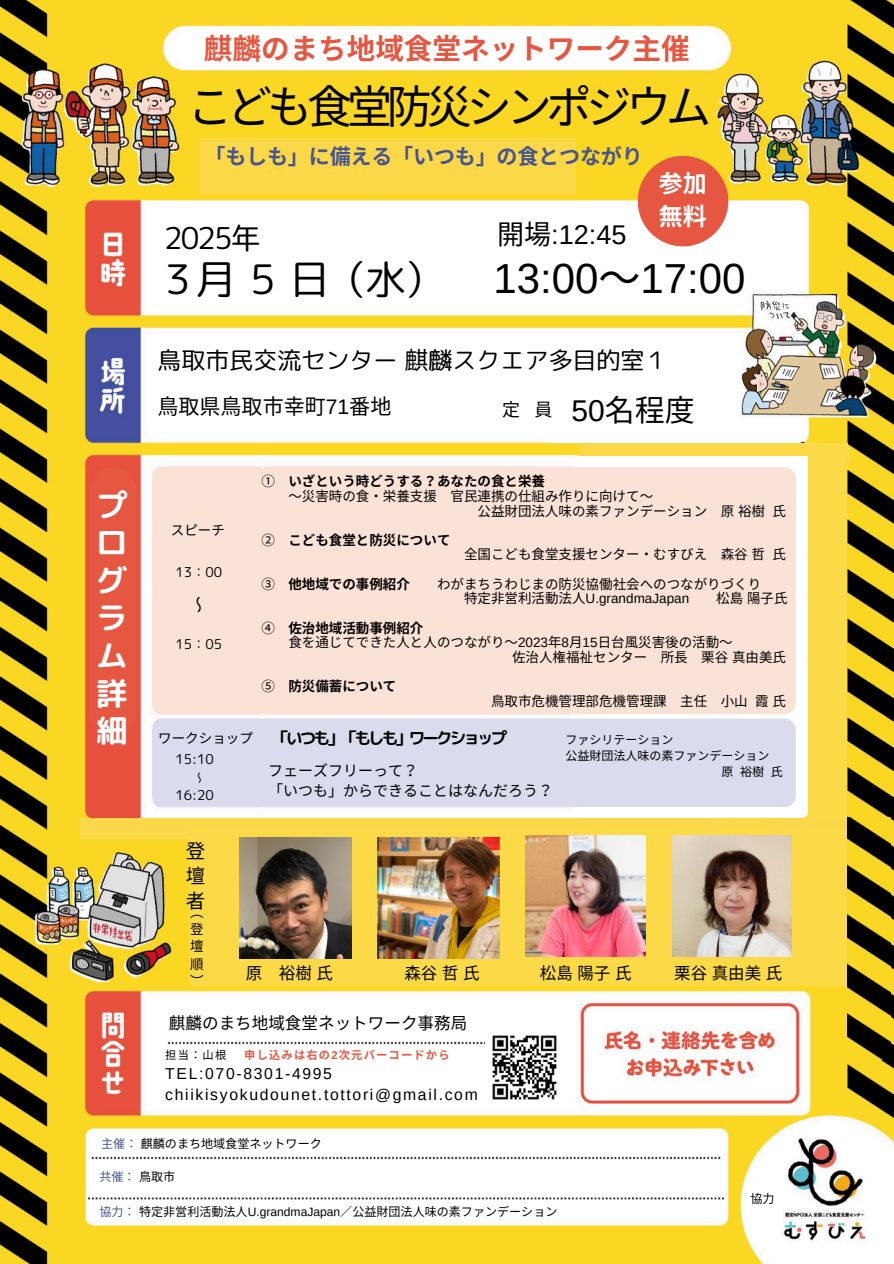
<style>
.page{position:relative;width:894px;height:1264px;background:#fff}
.page>*{position:absolute;margin:0;border:0;box-sizing:border-box;transform-origin:0 0}
.t1{font:45px "Noto Sans CJ Ksc";letter-spacing:-.115em;color:#000}
.t2{font:42px "Arimo";color:#000}
.t3{font:40.5px "rounded mplus 1 p regular";color:#000}
.t4{font:31.5px/37.5px "rounded mplus 1 p bold";color:#fff;text-align:justify}
.t5{font:30px "rounded mplus 1 p regular";letter-spacing:-.065em;color:#000}
.t6{font:30px "Noto Sans CJ Ksc";color:#000}
.t7{font:700 28.5px "Noto Sans CJ Ksc";color:#e55741}
.t8{font:27px "Arimo";color:#000}
.t9{font:24px "rounded mplus 1 p regular";color:#000}
.t10{font:700 24px/32.7px "Noto Sans CJ Ksc";color:#fff}
.t11{font:700 21px "Noto Sans CJ Ksc";letter-spacing:-.01em;color:#465493}
.t12{font:21px "Noto Sans CJ Ksc";color:#000}
.t13{font:19.5px "Noto Sans CJ Ksc";color:#000}
.t14{font:18px "Noto Sans CJ Ksc";color:#000}
.t15{font:18px "rounded mplus 1 p regular";color:#000}
.t16{font:16.5px "Noto Sans CJ Ksc";color:#000}
.t17{font:16.5px "rounded mplus 1 p bold";letter-spacing:-.175em;color:#000}
.t18{font:15.75px "Arimo";letter-spacing:.105em;color:#000}
.t19{font:15px "Noto Sans CJ Ksc";color:#000}
.t20{font:13.5px "Noto Sans CJ Ksc";color:#000}
.t21{font:700 13.5px "Noto Sans CJ Ksc";color:#000}
.t22{font:13.5px "Arimo";color:#000}
.t23{font:13.5px "rounded mplus 1 p regular";color:#000}
.t24{font:12px "Noto Sans CJ Ksc";color:#000}
.t25{font:12px "Noto Sans CJ Ksc";color:#465493}
.t26{font:12px "rounded mplus 1 p regular";color:#000}
.t27{font:700 11.25px "Noto Sans CJ Ksc";letter-spacing:.105em;color:#e55741}
.t28{font:11.25px "Noto Sans CJ Ksc";color:#000}
.s1{font-family:"Noto Sans CJ Ksc"}
.s2{font-family:"Arimo"}
.s3{font-weight:400}
.s4{color:#465493}
.s5{color:#000}
</style>
<div class="page">
<img style="left:0;top:0;width:893px;height:1263px">
<img style="left:158px;top:1034px;width:411px;height:17px">
<img style="left:81px;top:1149px;width:650px;height:57px">
<div style="left:540px;top:417px;width:268px;height:26px;background:#fff;border-radius:11px"></div>
<div style="left:442px;top:394px;width:268px;height:26px;background:#fff;border-radius:11px"></div>
<div style="left:571px;top:455px;width:237px;height:362px;background:#fff;border-radius:11px"></div>
<div style="left:527px;top:467px;width:268px;height:59px;background:#fae2d7;border-radius:11px"></div>
<div style="left:152px;top:469px;width:643px;height:245px;background:#fae2d7;border-radius:11px"></div>
<div style="left:152px;top:718px;width:643px;height:89px;background:#dadbec;border-radius:11px"></div>
<div style="left:579px;top:443px;width:268px;height:12px;background:#fbd846"></div>
<div style="left:808px;top:443px;width:39px;height:392px;background:#fcd946"></div>
<div style="left:81px;top:818px;width:766px;height:20px;background:#fbd84a"></div>
<div style="left:189px;top:828px;width:657px;height:157px;background:#fcd946"></div>
<div style="left:138px;top:1161px;width:268px;height:30px;background:#fff"></div>
<img style="left:847px;top:818px;width:42px;height:241px">
<div style="left:89px;top:467px;width:47px;height:268px;background:#e55741"></div>
<img style="left:378px;top:837px;width:121px;height:121px">
<img style="left:240px;top:837px;width:111px;height:121px">
<img style="left:526px;top:835px;width:119px;height:121px">
<img style="left:672px;top:835px;width:119px;height:121px">
<div style="left:637px;top:156px;width:91px;height:90px;background:#e55741;border-radius:50%"></div>
<img style="left:485px;top:1028px;width:78px;height:78px">
<div style="left:199px;top:138px;width:376px;height:55px;background:#fbd847"></div>
<h3 class="t7" style="left:204px;top:26px;width:485px">麒麟のまち地域食堂ネットワーク主催</h3>
<h3 class="t1" style="left:187px;top:71px;width:525px">こども食堂防災シンポジウム</h3>
<p class="t11" style="left:204px;top:140px;width:440px">「もしも」に備える「いつも」の食とつながり</p>
<h4 class="t5" style="left:164px;top:216px;width:98px">2025年</h4>
<h4 class="t3" style="left:157px;top:250px;width:288px">３月５日（水）</h4>
<h1 class="t8" style="left:497px;top:220px;width:131px"><span class="s1">開場</span>:12:45</h1>
<h5 class="t10" style="left:658px;top:166px;width:49px">参加無料</h5>
<h3 class="t2" style="left:493px;top:255px;width:253px">13:00<span class="s1">～</span>17:00</h3>
<p class="t9" style="left:157px;top:343px;width:512px">鳥取市民交流センター<span class="s1">麒</span>麟スクエア多目的室１</p>
<p class="t4" style="left:96px;top:486px;width:33px">プログラム詳細</p>
<p class="t12" style="left:157px;top:389px;width:235px">鳥取県鳥取市幸町<span class="s2">71</span>番地</p>
<h2 class="t14" style="left:502px;top:395px;width:52px">定 員</h2>
<p class="t6" style="left:571px;top:386px;width:123px"><span class="s2">50</span>名程度</p>
<p class="t20" style="left:171px;top:519px;width:56px">スピーチ</p>
<p class="t23" style="left:175px;top:563px;width:48px">13：00</p>
<p class="t15" style="left:190px;top:591px;width:6px">～</p>
<p class="t23" style="left:175px;top:635px;width:48px">15：05</p>
<p class="t20" style="left:158px;top:727px;width:96px">ワークショップ</p>
<p class="t23" style="left:175px;top:749px;width:40px">15:10</p>
<p class="t23" style="left:175px;top:785px;width:40px">16:20</p>
<p class="t26" style="left:193px;top:769px;width:4px">～</p>
<p class="t21" style="left:261px;top:470px;width:284px"><span class="s3">①</span> いざという時どうする？あなたの食と栄養</p>
<p class="t20" style="left:288px;top:485px;width:365px">～災害時の食・栄養支援 官民連携の仕組み作りに向けて～</p>
<p class="t20" style="left:477px;top:500px;width:308px">公益財団法人味の素ファンデーション 原裕樹 氏</p>
<p class="t21" style="left:261px;top:529px;width:191px"><span class="s3">②</span> こども食堂と防災について</p>
<p class="t20" style="left:464px;top:543px;width:322px">全国こども食堂支援センター・むすびえ 森谷哲 氏</p>
<p class="t21" style="left:261px;top:573px;width:149px"><span class="s3">③</span> 他地域での事例紹介</p>
<p class="t20" style="left:437px;top:573px;width:326px">わがまちうわじまの防災協働社会へのつながりづくり</p>
<p class="t22" style="left:464px;top:591px;width:227px"><span class="s1">特定非営利活動法人</span>U.grandmaJapan</p>
<p class="t20" style="left:716px;top:587px;width:71px">松島陽子氏</p>
<p class="t21" style="left:261px;top:617px;width:163px"><span class="s3">④</span> 佐治地域活動事例紹介</p>
<p class="t20" style="left:288px;top:631px;width:444px">食を通じてできた人と人のつながり～<span class="s2">2023</span>年<span class="s2">8</span>月 <span class="s2">15</span>日台風災害後の活動～</p>
<p class="t20" style="left:512px;top:646px;width:274px">佐治人権福祉センター 所長 栗谷真由美氏</p>
<p class="t21" style="left:261px;top:675px;width:137px"><span class="s3">⑤</span> 防災備蓄について</p>
<p class="t20" style="left:491px;top:690px;width:295px">鳥取市危機管理部危機管理課 主任 小山 霞氏</p>
<p class="t17" style="left:272px;top:726px;width:236px">「いつも」「もしも」ワークショップ</p>
<p class="t24" style="left:565px;top:730px;width:110px">ファシリテーション</p>
<p class="t24" style="left:565px;top:746px;width:206px">公益財団法人味の素ファンデーション</p>
<p class="t19" style="left:268px;top:758px;width:144px">フェーズフリーって？</p>
<p class="t24" style="left:721px;top:762px;width:62px">原 裕樹 氏</p>
<p class="t19" style="left:268px;top:779px;width:279px">「いつも」からできることはなんだろう？</p>
<p class="t13" style="left:186px;top:835px;width:20px">登</p>
<p class="t13" style="left:186px;top:860px;width:19px">壇</p>
<p class="t13" style="left:186px;top:885px;width:21px">者</p>
<p class="t20" style="left:190px;top:901px;width:14px">（</p>
<p class="t20" style="left:190px;top:918px;width:14px">登</p>
<p class="t20" style="left:190px;top:935px;width:14px">壇</p>
<p class="t20" style="left:190px;top:952px;width:15px">順</p>
<p class="t20" style="left:190px;top:970px;width:14px">）</p>
<p class="t16" style="left:246px;top:959px;width:87px">原 裕樹氏</p>
<p class="t16" style="left:404px;top:959px;width:75px">森谷哲氏</p>
<p class="t16" style="left:539px;top:959px;width:91px">松島陽子氏</p>
<p class="t16" style="left:674px;top:959px;width:108px">栗谷真由美氏</p>
<p class="t16" style="left:169px;top:1010px;width:300px">麒麟のまち地域食堂ネットワーク事務局</p>
<p class="t28" style="left:165px;top:1045px;width:62px">担当： 山根</p>
<p class="t27" style="left:244px;top:1045px;width:207px">申し込みは右の<span class="s2">2</span>次元バーコードから</p>
<p class="t18" style="left:165px;top:1064px;width:168px">TEL:070-8301-4995</p>
<p class="t18" style="left:165px;top:1085px;width:314px">chiikisyokudounet.tottori@gmail.com</p>
<h6 class="t24" style="left:101px;top:1134px;width:222px"><span class="s4">主催：</span> 麒麟のまち地域食堂ネットワーク</h6>
<p class="t25" style="left:99px;top:1166px;width:76px">共催： <span class="s5">鳥取市</span></p>
<p class="t24" style="left:99px;top:1201px;width:459px"><span class="s4">協力：</span> 特定非営利活動法人<span class="s2">U.grandmaJapan</span>／公益財団法人味の素ファンデーション</p>
<p class="t24" style="left:750px;top:1189px;width:24px">協力</p>
</div>
